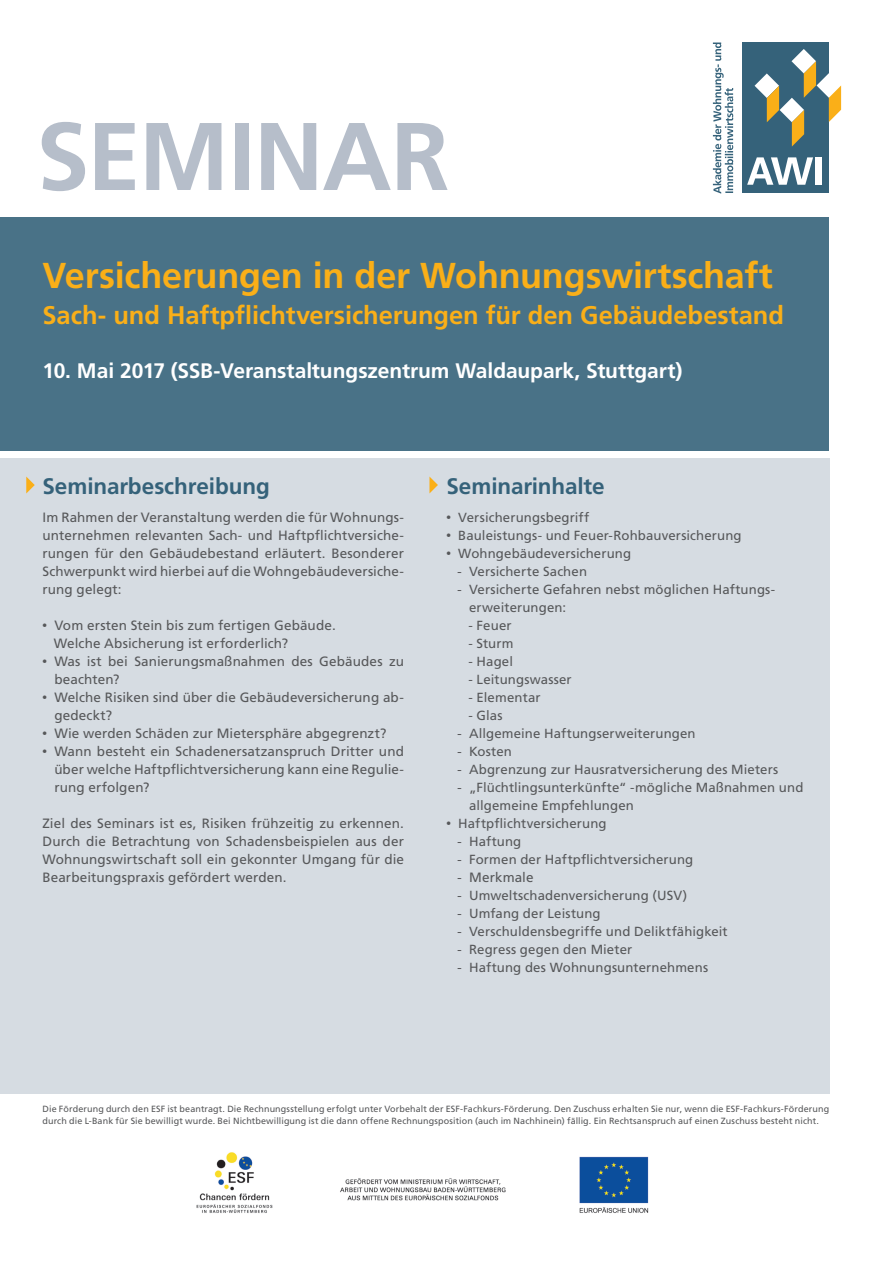
<style>
.page{position:relative;width:893px;height:1263px;background:#fff}
.page>*{position:absolute;margin:0;border:0;box-sizing:border-box;transform-origin:0 0}
.t1{font:700 96px "Frutiger LT Std";letter-spacing:-.01em;color:#b6beca}
.t2{font:700 36px "Frutiger LT Std";letter-spacing:-.005em;color:#faaf18}
.t3{font:700 25.5px "Frutiger LT Std";letter-spacing:-.005em;color:#faaf18}
.t4{font:700 22.5px "Frutiger LT Std";letter-spacing:-.005em;color:#35627a}
.t5{font:700 21px "Frutiger LT Std";letter-spacing:-.005em;color:#fff}
.t6{font:13.5px/18px "Frutiger LT Std";letter-spacing:.01em;color:#57585a;text-align:justify}
.t7{font:13.2px/18px "Frutiger LT Std";letter-spacing:.01em;color:#57585a}
.t8{font:9px/12px "Frutiger LT Std";letter-spacing:.01em;color:#57585a}
.s1{font-family:"Frutiger BQ"}
.s2{font-family:"Frutiger BQ";font-size:13.5px}
</style>
<div class="page">
<div style="left:0;top:459px;width:829px;height:635px;background:#d6dce2"></div>
<div style="left:0;top:217px;width:829px;height:234px;background:#497287"></div>
<svg style="left:26px;top:477px;width:9px;height:16px"></svg>
<svg style="left:429px;top:476px;width:9px;height:17px"></svg>
<div style="left:742px;top:43px;width:87px;height:150px;background:#35627a"></div>
<svg style="left:754px;top:49px;width:87px;height:98px"></svg>
<svg style="left:713px;top:43px;width:20px;height:151px"></svg>
<div style="left:815px;top:157px;width:6px;height:28px;background:#fff"></div>
<svg style="left:747px;top:157px;width:66px;height:28px"></svg>
<img style="left:196px;top:1152px;width:453px;height:61px">
<h1 class="t1" style="left:36px;top:99px;width:415px">SEMINAR</h1>
<h2 class="t2" style="left:43px;top:254px;width:732px">Versicherungen in der Wohnungswirtschaft</h2>
<h3 class="t3" style="left:43px;top:300px;width:743px">Sach- und Haftpflichtversicherungen für den Gebäudebestand</h3>
<h3 class="t5" style="left:43px;top:358px;width:641px">10. Mai 2017 (SSB-Veranstaltungszentrum Waldaupark, Stuttgart)</h3>
<h3 class="t4" style="left:43px;top:472px;width:229px">Seminarbeschreibung</h3>
<p class="t6" style="left:43px;top:508px;width:363px">Im Rahmen der Veranstaltung werden die für Wohnungs&shy;unternehmen relevanten Sach- und Haftpflichtversiche&shy;rungen für den Gebäudebestand erläutert. Besonderer Schwerpunkt wird hierbei auf die Wohngebäudeversiche&shy;rung gelegt:</p>
<p class="t6" style="left:54px;top:616px;width:283px;text-indent:-11px"><span class="s1">•</span> Vom ersten Stein bis zum fertigen Gebäude.<br>Welche Absicherung ist erforderlich?</p>
<p class="t6" style="left:54px;top:652px;width:351px;text-indent:-12px"><span class="s1">•</span> Was ist bei Sanierungsmaßnahmen des Gebäudes zu beachten?</p>
<p class="t6" style="left:54px;top:688px;width:351px;text-indent:-12px"><span class="s1">•</span> Welche Risiken sind über die Gebäudeversicherung ab&shy;gedeckt?</p>
<p class="t6" style="left:43px;top:724px;width:345px"><span class="s1">•</span> Wie werden Schäden zur Mietersphäre abgegrenzt?</p>
<p class="t6" style="left:54px;top:742px;width:351px;text-indent:-12px"><span class="s1">•</span> Wann besteht ein Schadenersatzanspruch Dritter und über welche Haftpflichtversicherung kann eine Regulie&shy;rung erfolgen?</p>
<p class="t6" style="left:43px;top:814px;width:363px">Ziel des Seminars ist es, Risiken frühzeitig zu erkennen.<br>Durch die Betrachtung von Schadensbeispielen aus der Wohnungswirtschaft soll ein gekonnter Umgang für die Bearbeitungspraxis gefördert werden.</p>
<h3 class="t4" style="left:446px;top:472px;width:160px">Seminarinhalte</h3>
<p class="t7" style="left:446px;top:508px;width:144px"><span class="s2">•</span> Versicherungsbegriff</p>
<p class="t7" style="left:446px;top:526px;width:297px"><span class="s2">•</span> Bauleistungs- und Feuer-Rohbauversicherung</p>
<p class="t7" style="left:446px;top:544px;width:186px"><span class="s2">•</span> Wohngebäudeversicherung</p>
<p class="t7" style="left:457px;top:562px;width:131px"><span class="s2">-</span> Versicherte Sachen</p>
<p class="t7" style="left:469px;top:580px;width:308px;text-indent:-12px"><span class="s2">-</span> Versicherte Gefahren nebst möglichen Haftungs&shy;erweiterungen:</p>
<p class="t7" style="left:468px;top:616px;width:45px">- Feuer</p>
<p class="t7" style="left:468px;top:634px;width:46px">- Sturm</p>
<p class="t7" style="left:468px;top:652px;width:46px">- Hagel</p>
<p class="t7" style="left:468px;top:670px;width:105px">- Leitungswasser</p>
<p class="t7" style="left:468px;top:688px;width:74px">- Elementar</p>
<p class="t7" style="left:468px;top:707px;width:36px">- Glas</p>
<p class="t7" style="left:457px;top:724px;width:240px"><span class="s2">-</span> Allgemeine Haftungserweiterungen</p>
<p class="t7" style="left:457px;top:742px;width:56px"><span class="s2">-</span> Kosten</p>
<p class="t7" style="left:457px;top:760px;width:322px"><span class="s2">-</span> Abgrenzung zur Hausratversicherung des Mieters</p>
<p class="t7" style="left:469px;top:778px;width:336px;text-indent:-12px"><span class="s2">-</span> „Flüchtlingsunterkünfte“ -mögliche Maßnahmen und allgemeine Empfehlungen</p>
<p class="t7" style="left:446px;top:814px;width:162px"><span class="s2">•</span> Haftpflichtversicherung</p>
<p class="t7" style="left:457px;top:832px;width:65px"><span class="s2">-</span> Haftung</p>
<p class="t7" style="left:457px;top:850px;width:237px"><span class="s2">-</span> Formen der Haftpflichtversicherung</p>
<p class="t6" style="left:457px;top:868px;width:78px"><span class="s1">-</span> Merkmale</p>
<p class="t7" style="left:457px;top:886px;width:231px"><span class="s2">-</span> Umweltschadenversicherung (USV)</p>
<p class="t7" style="left:457px;top:904px;width:145px"><span class="s2">-</span> Umfang der Leistung</p>
<p class="t7" style="left:457px;top:922px;width:272px"><span class="s2">-</span> Verschuldensbegriffe und Deliktfähigkeit</p>
<p class="t7" style="left:457px;top:940px;width:176px"><span class="s2">-</span> Regress gegen den Mieter</p>
<p class="t7" style="left:457px;top:958px;width:252px"><span class="s2">-</span> Haftung des Wohnungsunternehmens</p>
<p class="t8" style="left:43px;top:1103px;width:788px">Die Förderung durch den ESF ist beantragt. Die Rechnungsstellung erfolgt unter Vorbehalt der ESF-Fachkurs-Förderung. Den Zuschuss erhalten Sie nur, wenn die ESF-Fachkurs-Förderung durch die L-Bank für Sie bewilligt wurde. Bei Nichtbewilligung ist die dann offene Rechnungsposition (auch im Nachhinein) fällig. Ein Rechtsanspruch auf einen Zuschuss besteht nicht.</p>
</div>
